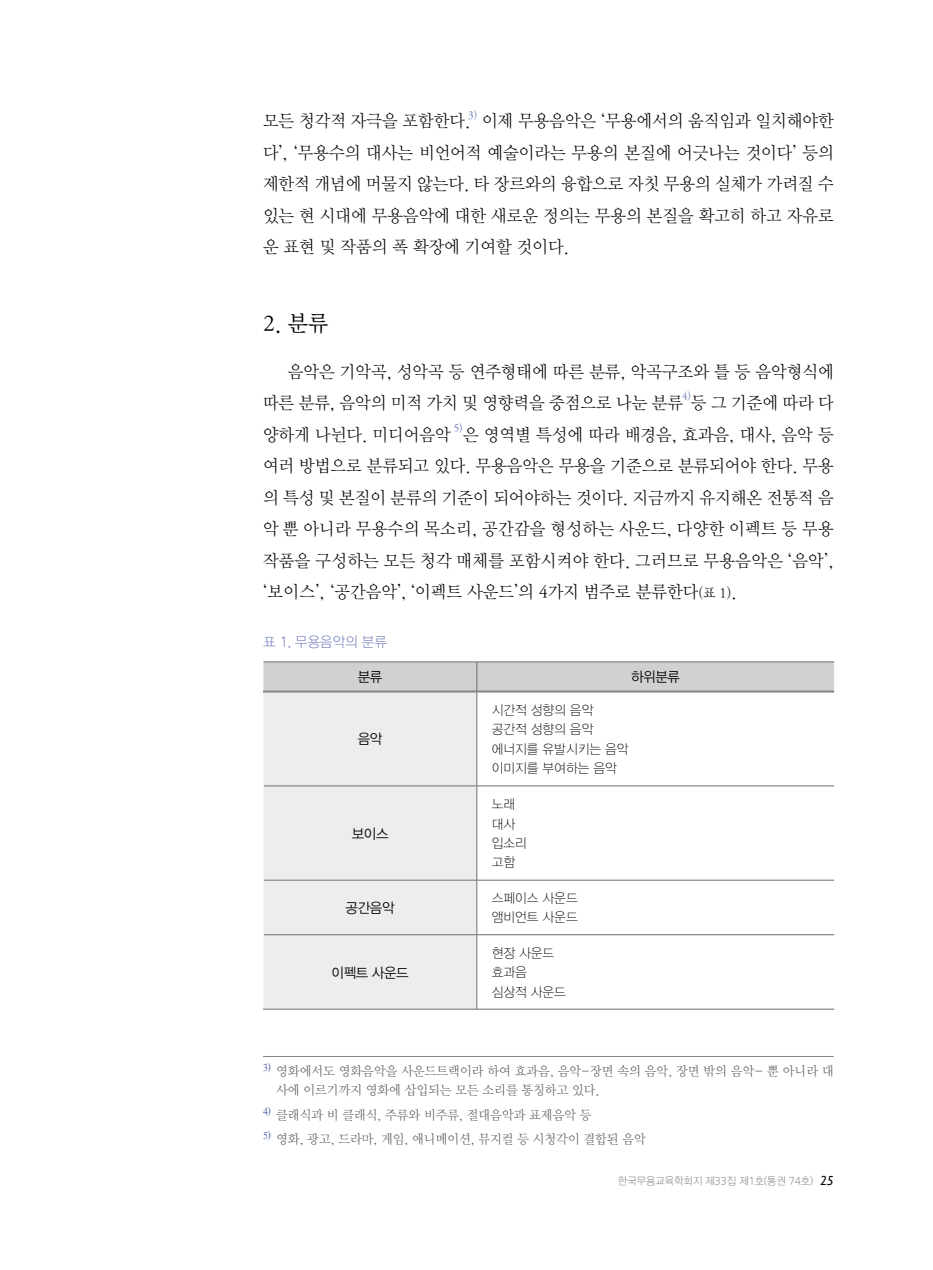
<style>
.page{position:relative;width:933px;height:1270px;background:#fff}
.page>*{position:absolute;margin:0;border:0;box-sizing:border-box;transform-origin:0 0}
.t1{font:22.75px "DX Nmu Std 30";color:#000;scale:.95 1}
.t2{font:17.5px/31.5px "DX Nmu Std 20";color:#000;text-align:justify;scale:.95 1}
.t3{font:14px "DX Ngo Std 20";letter-spacing:-.025em;color:#000;scale:.95 1}
.t4{font:14px "DX Ngo Std 10";color:#5a68b0;scale:.95 1}
.t5{font:13.12px/19.2px "DX Nmu Std 20";color:#58585b;scale:.95 1}
.t6{font:13.12px/19.2px "DX Ngo Std 10";color:#000;scale:.95 1}
.t7{font:10.5px "DX Ngo Std 10";color:#6d6e71;scale:.95 1}
.t8{font:10.5px "DX Nmu Std 20";color:#5161ac;scale:.95 1}
.s1{font-size:14px}
.s2{font-family:"Gill Sans";font-style:italic;font-size:13.12px;color:#000}
</style>
<div class="page">
<hr style="left:263px;top:1056px;width:570px;height:1px;background:#808284">
<div style="left:263px;top:693px;width:213px;height:316px;background:#ededee"></div>
<svg style="left:263px;top:662px;width:571px;height:29px;background:#cccecf"></svg>
<hr style="left:476px;top:692px;width:1px;height:94px;background:#6d6e71">
<hr style="left:264px;top:786px;width:213px;height:1px;background:#6d6e71">
<hr style="left:477px;top:786px;width:357px;height:1px;background:#6d6e71">
<hr style="left:476px;top:786px;width:1px;height:94px;background:#6d6e71">
<hr style="left:264px;top:880px;width:213px;height:1px;background:#6d6e71">
<hr style="left:477px;top:880px;width:357px;height:1px;background:#6d6e71">
<hr style="left:476px;top:880px;width:1px;height:54px;background:#6d6e71">
<hr style="left:264px;top:934px;width:213px;height:1px;background:#6d6e71">
<hr style="left:477px;top:934px;width:357px;height:1px;background:#6d6e71">
<hr style="left:476px;top:935px;width:1px;height:74px;background:#6d6e71">
<hr style="left:263px;top:1009px;width:214px;height:1px;background:#6d6e71">
<hr style="left:477px;top:1009px;width:357px;height:1px;background:#6d6e71">
<hr style="left:263px;top:691px;width:214px;height:1px;background:#6d6e71">
<hr style="left:263px;top:692px;width:214px;height:1px;background:#6d6e71">
<hr style="left:477px;top:691px;width:357px;height:1px;background:#6d6e71">
<hr style="left:477px;top:692px;width:357px;height:1px;background:#6d6e71">
<p class="t2" style="left:263px;top:106px;width:220px">모든 청각적 자극을 포함한다.</p>
<p class="t8" style="left:468px;top:109px;width:11px">3)</p>
<p class="t2" style="left:263px;top:106px;width:602px;text-indent:219px">이제 무용음악은 ‘무용에서의 움직임과 일치해야한 다’, ‘무용수의 대사는 비언어적 예술이라는 무용의 본질에 어긋나는 것이다’ 등의 제한적 개념에 머물지 않는다. 타 장르와의 융합으로 자칫 무용의 실체가 가려질 수 있는 현 시대에 무용음악에 대한 새로운 정의는 무용의 본질을 확고히 하고 자유로 운 표현 및 작품의 폭 확장에 기여할 것이다.</p>
<h1 class="t1" style="left:263px;top:312px;width:70px">2. 분류</h1>
<p class="t2" style="left:263px;top:356px;width:602px;text-align:right">음악은 기악곡, 성악곡 등 연주형태에 따른 분류, 악곡구조와 틀 등 음악형식에 따른 분류, 음악의 미적 가치 및 영향력을 중점으로 나눈 분류 등 그 기준에 따라 다</p>
<p class="t8" style="left:682px;top:391px;width:11px">4)</p>
<p class="t2" style="left:263px;top:419px;width:199px">양하게 나뉜다. 미디어음악</p>
<p class="t8" style="left:454px;top:423px;width:11px">5)</p>
<p class="t2" style="left:263px;top:419px;width:602px;text-indent:200px">은 영역별 특성에 따라 배경음, 효과음, 대사, 음악 등 여러 방법으로 분류되고 있다. 무용음악은 무용을 기준으로 분류되어야 한다. 무용 의 특성 및 본질이 분류의 기준이 되어야하는 것이다. 지금까지 유지해온 전통적 음 악 뿐 아니라 무용수의 목소리, 공간감을 형성하는 사운드, 다양한 이펙트 등 무용 작품을 구성하는 모든 청각 매체를 포함시켜야 한다. 그러므로 무용음악은 ‘음악’, ‘보이스’, ‘공간음악’, ‘이펙트 사운드’의 4가지 범주로 분류한다<span class="s1">(표 1)</span>.</p>
<p class="t4" style="left:263px;top:635px;width:132px">표 1. 무용음악의 분류</p>
<p class="t3" style="left:358px;top:670px;width:27px">분류</p>
<p class="t3" style="left:631px;top:670px;width:53px">하위분류</p>
<p class="t3" style="left:358px;top:732px;width:27px">음악</p>
<p class="t3" style="left:352px;top:826px;width:40px">보이스</p>
<p class="t6" style="left:492px;top:701px;width:145px">시간적 성향의 음악 공간적 성향의 음악 에너지를 유발시키는 음악 이미지를 부여하는 음악</p>
<p class="t6" style="left:492px;top:796px;width:39px">노래 대사 입소리 고함</p>
<p class="t3" style="left:345px;top:901px;width:53px">공간음악</p>
<p class="t6" style="left:492px;top:889px;width:92px">스페이스 사운드 앰비언트 사운드</p>
<p class="t3" style="left:331px;top:965px;width:83px">이펙트 사운드</p>
<p class="t6" style="left:492px;top:944px;width:80px">현장 사운드 효과음<br>심상적 사운드</p>
<p class="t5" style="left:276px;top:1062px;width:588px;text-indent:-13px"><sup>3)</sup> 영화에서도 영화음악을 사운드트랙이라 하여 효과음, 음악-장면 속의 음악, 장면 밖의 음악- 뿐 아니라 대 사에 이르기까지 영화에 삽입되는 모든 소리를 통칭하고 있다.</p>
<p class="t5" style="left:263px;top:1105px;width:347px"><sup>4)</sup> 클래식과 비 클래식, 주류와 비주류, 절대음악과 표제음악 등</p>
<p class="t5" style="left:263px;top:1129px;width:404px"><sup>5)</sup> 영화, 광고, 드라마, 게임, 애니메이션, 뮤지컬 등 시청각이 결합된 음악</p>
<p class="t7" style="left:618px;top:1175px;width:229px">한국무용교육학회지 제33집 제1호(통권 74호) <span class="s2">25</span></p>
</div>
